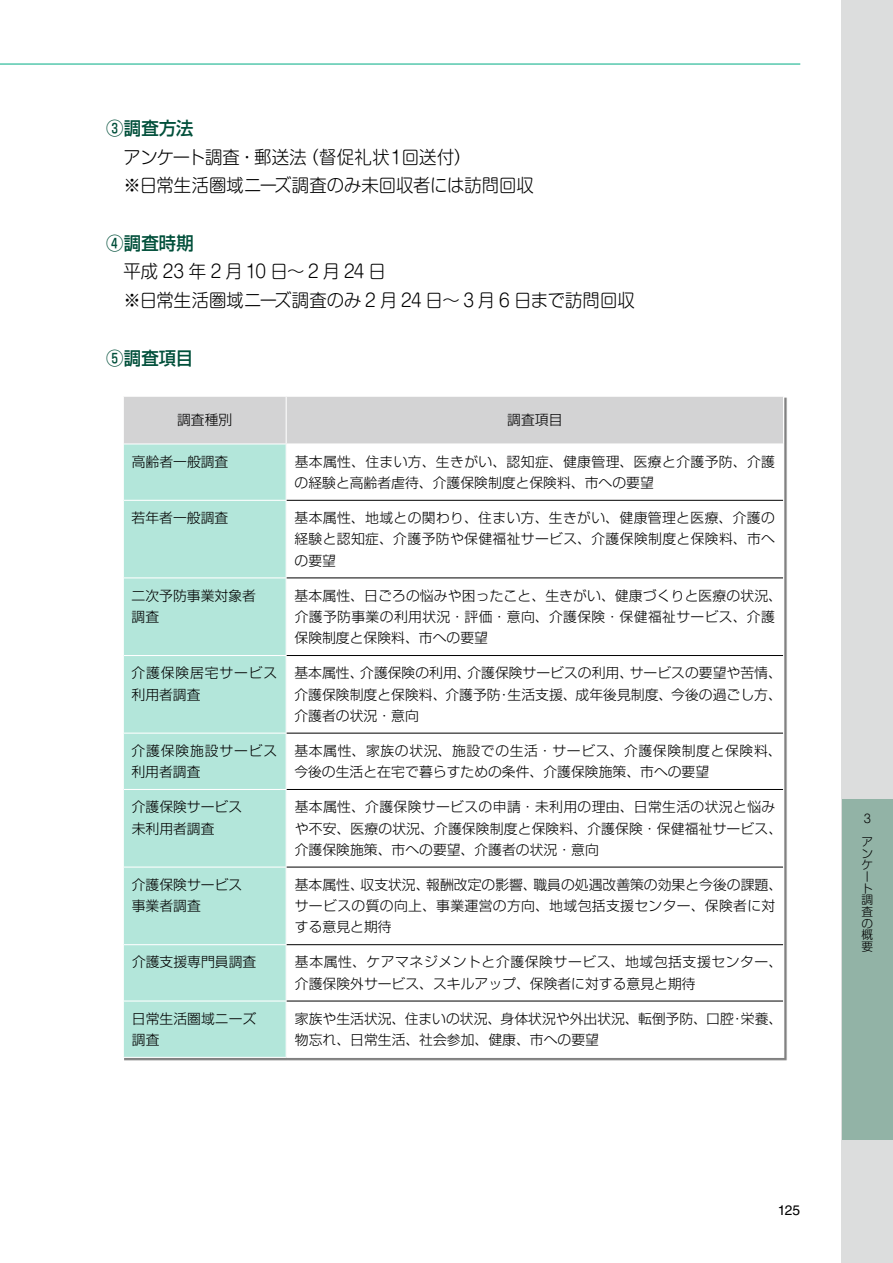
<style>
.page{position:relative;width:893px;height:1263px;background:#fff}
.page>*{position:absolute;margin:0;border:0;box-sizing:border-box;transform-origin:0 0}
.t1{font:300 18px/28.7px "Shin M Go Pro";color:#000;scale:.96 1}
.t2{font:500 18px "Shin Go Pro";letter-spacing:.01em;color:#004f3a;scale:.96 1}
.t3{font:300 13.8px/21.3px "Shin Go Pro";color:#000}
.t4{font:300 13.8px/21.3px "Shin Go Pro";letter-spacing:.025em;color:#000}
.t5{font:300 13.8px/21.3px "Shin Go Pro";letter-spacing:.04em;color:#000}
.t6{font:300 13.8px/21.3px "Shin Go Pro";letter-spacing:.06em;color:#000}
.t7{font:13.8px "Helvetica LT Std";color:#000}
.t8{font:300 11.7px/11.7px "Shin M Go Pro";color:#000}
</style>
<div class="page">
<div style="left:842px;top:0;width:51px;height:1263px;background:#dcdddd"></div>
<hr style="left:0;top:64px;width:800px;height:1px;background:#00ac84">
<div style="left:842px;top:799px;width:51px;height:341px;background:#92b3a6"></div>
<div style="left:125px;top:397px;width:684px;height:703px;background:#000;opacity:.5"></div>
<div style="left:124px;top:397px;width:659px;height:46px;background:#d3d3d4"></div>
<div style="left:124px;top:444px;width:162px;height:613px;background:#b3e6da"></div>
<svg style="left:287px;top:444px;width:496px;height:613px"></svg>
<hr style="left:286px;top:397px;width:1px;height:46px;background:#fff">
<hr style="left:124px;top:443px;width:162px;height:1px;background:#fff">
<hr style="left:286px;top:444px;width:1px;height:56px;background:#fff">
<hr style="left:124px;top:500px;width:163px;height:1px;background:#fff">
<hr style="left:286px;top:501px;width:1px;height:76px;background:#fff">
<hr style="left:124px;top:577px;width:163px;height:1px;background:#fff">
<hr style="left:286px;top:578px;width:1px;height:77px;background:#fff">
<hr style="left:124px;top:655px;width:163px;height:1px;background:#fff">
<hr style="left:286px;top:656px;width:1px;height:77px;background:#fff">
<hr style="left:124px;top:733px;width:163px;height:1px;background:#fff">
<hr style="left:286px;top:734px;width:1px;height:55px;background:#fff">
<hr style="left:124px;top:789px;width:163px;height:1px;background:#fff">
<hr style="left:286px;top:790px;width:1px;height:76px;background:#fff">
<hr style="left:124px;top:866px;width:163px;height:2px;background:#fff">
<hr style="left:286px;top:868px;width:1px;height:76px;background:#fff">
<hr style="left:124px;top:944px;width:163px;height:1px;background:#fff">
<hr style="left:286px;top:945px;width:1px;height:55px;background:#fff">
<hr style="left:286px;top:1001px;width:1px;height:56px;background:#fff">
<hr style="left:124px;top:1000px;width:163px;height:1px;background:#fff">
<hr style="left:286px;top:443px;width:497px;height:1px;background:#fff">
<hr style="left:783px;top:397px;width:1px;height:47px;background:#fff">
<hr style="left:783px;top:444px;width:1px;height:56px;background:#fff">
<hr style="left:783px;top:500px;width:1px;height:78px;background:#fff">
<hr style="left:783px;top:578px;width:1px;height:77px;background:#fff">
<hr style="left:783px;top:655px;width:1px;height:78px;background:#fff">
<hr style="left:783px;top:733px;width:1px;height:56px;background:#fff">
<hr style="left:783px;top:789px;width:1px;height:78px;background:#fff">
<hr style="left:783px;top:867px;width:1px;height:78px;background:#fff">
<hr style="left:783px;top:945px;width:1px;height:56px;background:#fff">
<hr style="left:783px;top:1001px;width:1px;height:56px;background:#fff">
<hr style="left:123px;top:1057px;width:163px;height:1px;background:#fff">
<hr style="left:286px;top:1057px;width:498px;height:1px;background:#fff">
<hr style="left:287px;top:500px;width:496px;height:1px;background:#000">
<hr style="left:287px;top:578px;width:496px;height:1px;background:#000">
<hr style="left:287px;top:655px;width:496px;height:1px;background:#000">
<hr style="left:287px;top:733px;width:496px;height:1px;background:#000">
<hr style="left:287px;top:789px;width:496px;height:1px;background:#000">
<hr style="left:287px;top:867px;width:496px;height:1px;background:#000">
<hr style="left:287px;top:944px;width:496px;height:1px;background:#000">
<hr style="left:287px;top:1001px;width:496px;height:1px;background:#000">
<h1 class="t2" style="left:106px;top:113px;width:92px">③調査方法</h1>
<h1 class="t1" style="left:106px;top:140px;width:447px">　アンケート調査・郵送法（督促礼状１回送付）<br>　※日常生活圏域ニーズ調査のみ未回収者には訪問回収</h1>
<h1 class="t2" style="left:106px;top:228px;width:93px">④調査時期</h1>
<h1 class="t1" style="left:106px;top:255px;width:552px">　平成23年2月10日～2月24日<br>　※日常生活圏域ニーズ調査のみ 2 月 24 日～ 3 月 6 日まで訪問回収</h1>
<h1 class="t2" style="left:106px;top:343px;width:92px">⑤調査項目</h1>
<p class="t3" style="left:177px;top:408px;width:57px">調査種別</p>
<p class="t3" style="left:507px;top:408px;width:57px">調査項目</p>
<p class="t3" style="left:132px;top:449px;width:98px">高齢者一般調査</p>
<p class="t3" style="left:295px;top:449px;width:482px">基本属性、住まい方、生きがい、認知症、健康管理、医療と介護予防、介護の経験と高齢者虐待、介護保険制度と保険料、市への要望</p>
<p class="t3" style="left:132px;top:505px;width:98px">若年者一般調査</p>
<p class="t3" style="left:294px;top:505px;width:482px;text-align:justify">基本属性、地域との関わり、住まい方、生きがい、健康管理と医療、介護の経験と認知症、介護予防や保健福祉サービス、介護保険制度と保険料、市への要望</p>
<p class="t3" style="left:132px;top:583px;width:126px">二次予防事業対象者調査</p>
<p class="t3" style="left:295px;top:583px;width:489px">基本属性、日ごろの悩みや困ったこと、生きがい、健康づくりと医療の状況、介護予防事業の利用状況・評価・意向、介護保険・保健福祉サービス、介護保険制度と保険料、市への要望</p>
<p class="t6" style="left:132px;top:661px;width:147px">介護保険居宅サービス利用者調査</p>
<p class="t3" style="left:294px;top:661px;width:489px;text-align:justify">基本属性、介護保険の利用、介護保険サービスの利用、サービスの要望や苦情、介護保険制度と保険料、介護予防・生活支援、成年後見制度、今後の過ごし方、介護者の状況・意向</p>
<p class="t6" style="left:131px;top:738px;width:147px">介護保険施設サービス利用者調査</p>
<p class="t4" style="left:294px;top:738px;width:489px">基本属性、家族の状況、施設での生活・サービス、介護保険制度と保険料、今後の生活と在宅で暮らすための条件、介護保険施策、市への要望</p>
<p class="t3" style="left:132px;top:795px;width:112px">介護保険サービス未利用者調査</p>
<p class="t3" style="left:295px;top:795px;width:489px">基本属性、介護保険サービスの申請・未利用の理由、日常生活の状況と悩みや不安、医療の状況、介護保険制度と保険料、介護保険・保健福祉サービス、介護保険施策、市への要望、介護者の状況・意向</p>
<p class="t3" style="left:132px;top:872px;width:112px">介護保険サービス事業者調査</p>
<p class="t3" style="left:295px;top:872px;width:489px">基本属性、収支状況、報酬改定の影響、職員の処遇改善策の効果と今後の課題、サービスの質の向上、事業運営の方向、地域包括支援センター、保険者に対する意見と期待</p>
<p class="t3" style="left:132px;top:950px;width:126px">介護支援専門員調査</p>
<p class="t5" style="left:295px;top:950px;width:489px">基本属性、ケアマネジメントと介護保険サービス、地域包括支援センター、介護保険外サービス、スキルアップ、保険者に対する意見と期待</p>
<p class="t3" style="left:132px;top:1006px;width:126px">日常生活圏域ニーズ調査</p>
<p class="t3" style="left:295px;top:1006px;width:489px">家族や生活状況、住まいの状況、身体状況や外出状況、転倒予防、口腔・栄養、物忘れ、日常生活、社会参加、健康、市への要望</p>
<p class="t8" style="left:862px;top:805px;width:12px;line-height:23.4px">3ア</p>
<p class="t8" style="left:862px;top:846px;width:13px">ンケート調査の概要</p>
<p class="t7" style="left:778px;top:1202px;width:24px">125</p>
</div>
